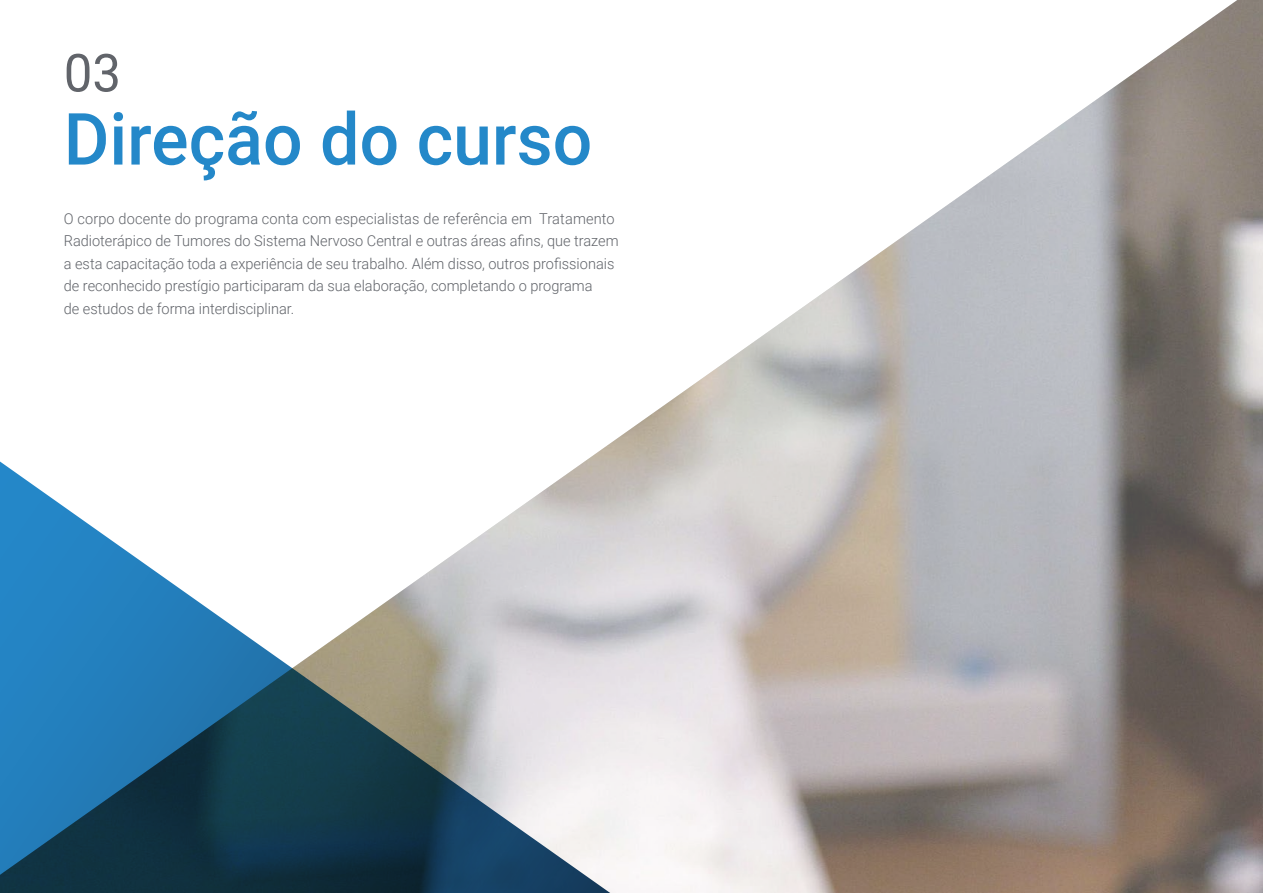
<style>
.page{position:relative;width:1263px;height:893px;background:#fff}
.page>*{position:absolute;margin:0;border:0;box-sizing:border-box;transform-origin:0 0}
.Portadilla{font:500 72px "Roboto";color:#2488c9}
.t1{font:52.5px "Roboto";color:#61646a}
.Texto_Plano{font:300 15px/22.5px "Roboto";color:#61646a}
</style>
<div class="page">
<img style="left:607px;top:0;width:656px;height:893px">
<svg style="left:0;top:446px;width:640px;height:447px"></svg>
<p class="t1" style="left:64px;top:36px;width:59px">03</p>
<p class="Portadilla" style="left:64px;top:89px;width:530px">Direção do curso</p>
<p class="Texto_Plano" style="left:64px;top:207px;width:556px">O corpo docente do programa conta com especialistas de referência em Tratamento Radioterápico de Tumores do Sistema Nervoso Central e outras áreas afins, que trazem a esta capacitação toda a experiência de seu trabalho. Além disso, outros profissionais de reconhecido prestígio participaram da sua elaboração, completando o programa<br>de estudos de forma interdisciplinar.</p>
</div>
